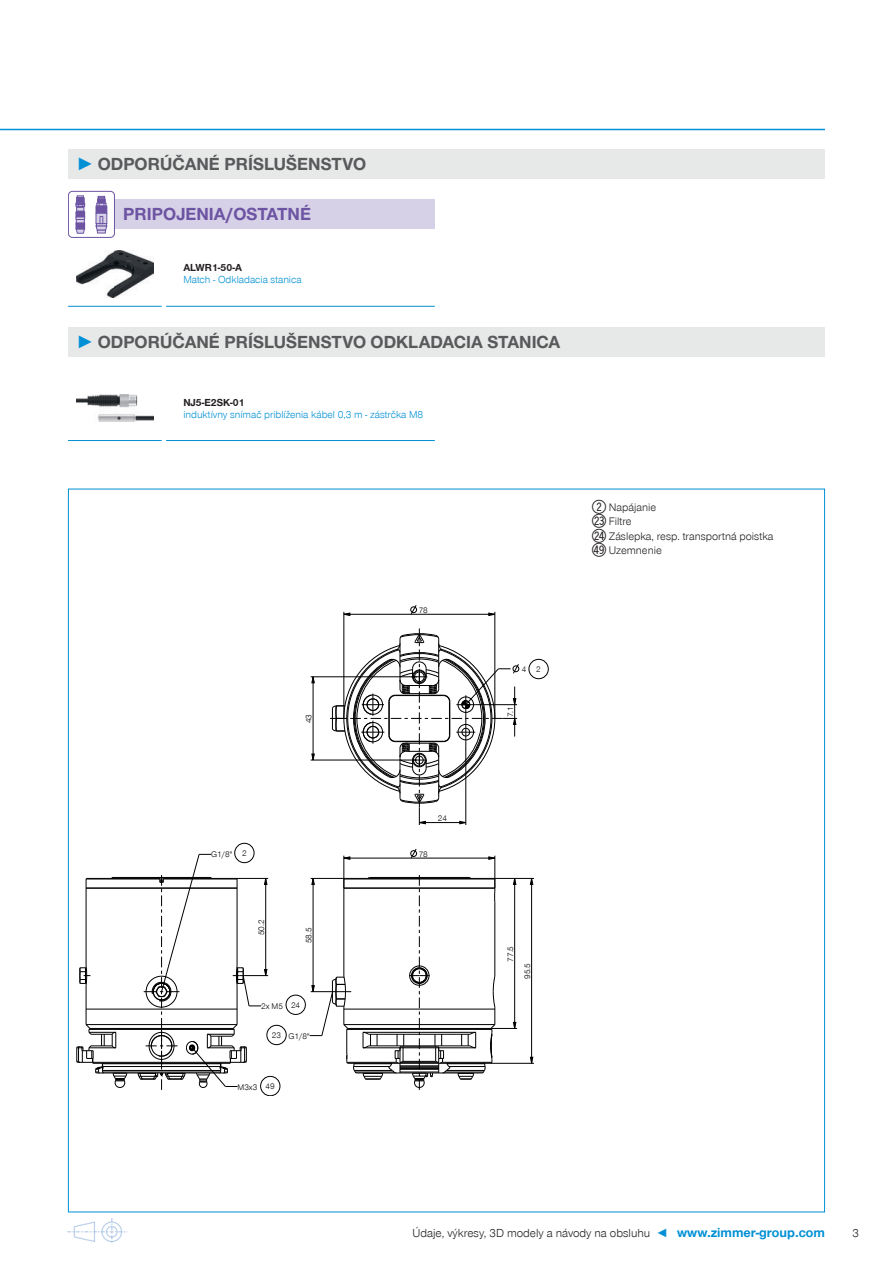
<style>
.page{position:relative;width:893px;height:1263px;background:#fff}
.page>*{position:absolute;margin:0;border:0;box-sizing:border-box;transform-origin:0 0}
.t1{font:700 18px "Zimmer Group Sans Global";color:#58595b}
.t2{font:700 18px "Zimmer Group Sans Global";color:#6c54a3}
.t3{font:300 12px "Zimmer Group Sans Global";color:#231f20}
.t4{font:300 11.25px/14.5px "Zimmer Group Sans Global";color:#231f20}
.t5{font:300 10.5px "Zimmer Group Sans Global";color:#0090d5}
.t6{font:700 10.5px "Zimmer Group Sans Global";color:#231f20}
.t7{font:300 8.4px "Zimmer Group Sans Global";color:#000}
.s1{font-family:"Zimmer Group Sans";color:#0090d5}
.s2{font-family:"Sommer Double Digits";font-weight:400;font-size:18px}
.s3{color:#0090d5}
.s4{font-weight:700;font-size:13.5px;color:#0090d5}
</style>
<div class="page">
<img style="left:68px;top:1218px;width:60px;height:25px">
<hr style="left:0;top:129px;width:825px;height:1px;background:#0090d5">
<svg style="left:68px;top:488px;width:757px;height:725px"></svg>
<div style="left:68px;top:149px;width:757px;height:30px;background:#e7e8e8"></div>
<div style="left:68px;top:327px;width:757px;height:30px;background:#e7e8e8"></div>
<div style="left:68px;top:199px;width:367px;height:30px;background:#d7d1e8"></div>
<img style="left:77px;top:250px;width:76px;height:48px">
<div style="left:68px;top:191px;width:46px;height:46px;background:#fff;border-radius:4px"></div>
<div style="left:68px;top:191px;width:47px;height:47px;border:1px solid #6c54a3;border-radius:4px"></div>
<div style="left:96px;top:206px;width:11px;height:7px;background:#6c54a3"></div>
<div style="left:96px;top:213px;width:11px;height:11px;background:#d7d1e8"></div>
<div style="left:96px;top:213px;width:11px;height:11px;border:1px solid #6c54a3"></div>
<svg style="left:96px;top:216px;width:11px;height:17px"></svg>
<div style="left:76px;top:223px;width:9px;height:6px;background:#6c54a3"></div>
<svg style="left:76px;top:229px;width:9px;height:4px"></svg>
<svg style="left:76px;top:196px;width:9px;height:27px"></svg>
<svg style="left:97px;top:196px;width:9px;height:10px"></svg>
<hr style="left:68px;top:306px;width:94px;height:1px;background:#0090d5">
<hr style="left:166px;top:306px;width:269px;height:1px;background:#0090d5">
<img style="left:77px;top:394px;width:76px;height:28px">
<hr style="left:68px;top:440px;width:94px;height:1px;background:#0090d5">
<hr style="left:166px;top:440px;width:269px;height:1px;background:#0090d5">
<h1 class="t1" style="left:77px;top:153px;width:291px"><span class="s1">►</span> ODPORÚČANÉ PRÍSLUŠENSTVO</h1>
<h1 class="t2" style="left:123px;top:204px;width:189px">PRIPOJENIA/OSTATNÉ</h1>
<p class="t6" style="left:183px;top:262px;width:60px">ALWR1-50-A</p>
<p class="t5" style="left:183px;top:274px;width:120px">Match - Odkladacia stanica</p>
<h1 class="t1" style="left:77px;top:331px;width:485px"><span class="s1">►</span> ODPORÚČANÉ PRÍSLUŠENSTVO ODKLADACIA STANICA</h1>
<p class="t6" style="left:183px;top:396px;width:63px">NJ5-E2SK-01</p>
<p class="t5" style="left:183px;top:408px;width:242px">induktívny snímač priblíženia kábel 0,3 m - zástrčka M8</p>
<p class="t7" style="left:304px;top:723px;width:11px;rotate:-90deg">43</p>
<p class="t7" style="left:419px;top:605px;width:11px">78</p>
<p class="t7" style="left:522px;top:664px;width:20px">4 2</p>
<p class="t7" style="left:505px;top:717px;width:13px;rotate:-90deg">7.1</p>
<p class="t4" style="left:592px;top:500px;width:183px"><span class="s2">2</span> Napájanie<br><span class="s2">CO</span> Filtre<br><span class="s2">CP</span> Záslepka, resp. transportná poistka<br><span class="s2">EU</span> Uzemnenie</p>
<p class="t7" style="left:211px;top:849px;width:37px">G1/8" 2</p>
<p class="t7" style="left:256px;top:935px;width:17px;rotate:-90deg">50.2</p>
<p class="t7" style="left:304px;top:943px;width:17px;rotate:-90deg">58.5</p>
<p class="t7" style="left:261px;top:1001px;width:23px">2x M5</p>
<p class="t7" style="left:291px;top:1000px;width:11px">24</p>
<p class="t7" style="left:272px;top:1031px;width:39px">23 G1/8"</p>
<p class="t7" style="left:237px;top:1082px;width:39px">M3x3 49</p>
<p class="t7" style="left:438px;top:813px;width:11px">24</p>
<p class="t7" style="left:419px;top:849px;width:11px">78</p>
<p class="t7" style="left:505px;top:962px;width:17px;rotate:-90deg">77.5</p>
<p class="t7" style="left:522px;top:979px;width:17px;rotate:-90deg">95.5</p>
<p class="t3" style="left:413px;top:1226px;width:414px">Údaje, výkresy, 3D modely a návody na obsluhu <span class="s3">◄</span> <span class="s4">www.zimmer-group.com</span></p>
<p class="t3" style="left:852px;top:1226px;width:8px">3</p>
</div>
